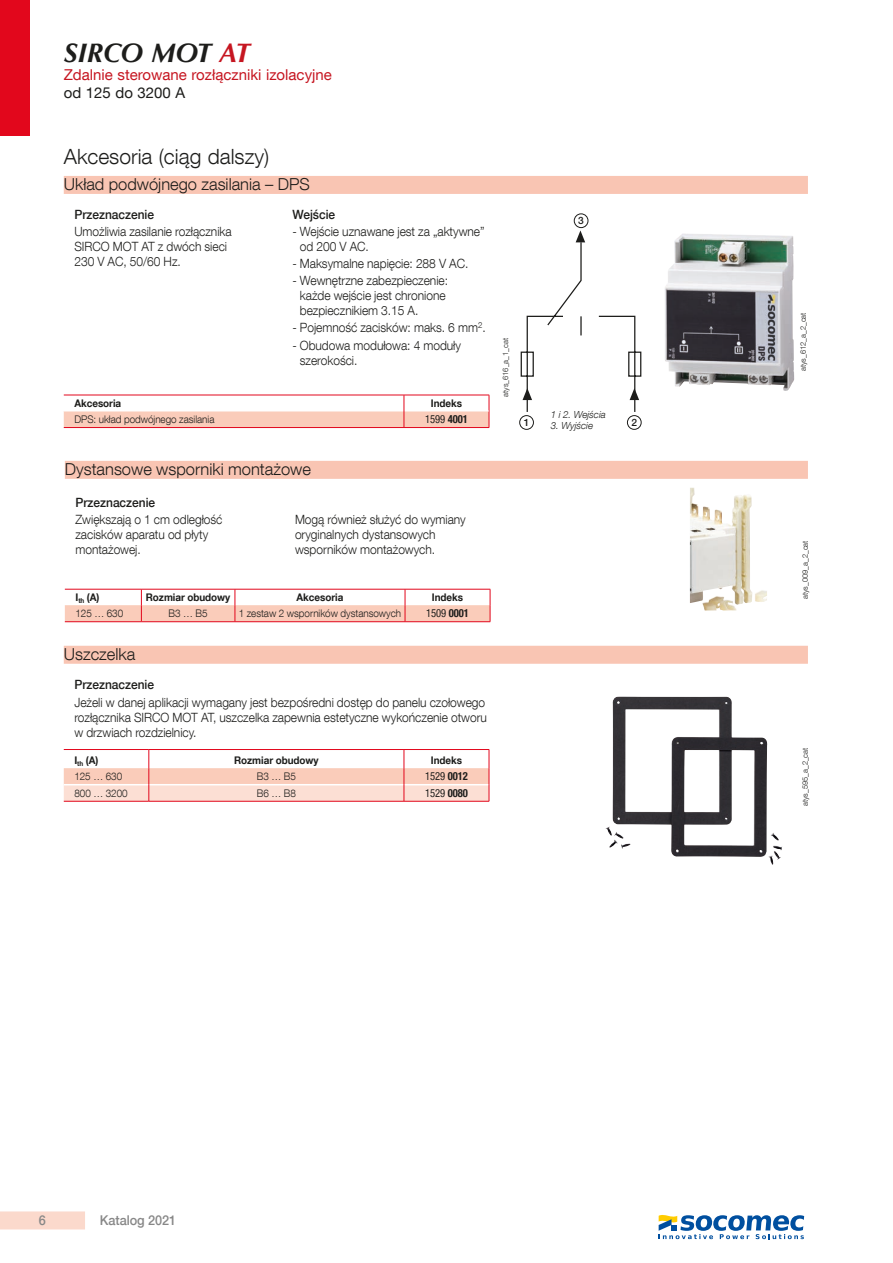
<style>
.page{position:relative;width:893px;height:1263px;background:#fff}
.page>*{position:absolute;margin:0;border:0;box-sizing:border-box;transform-origin:0 0}
.t1{font:italic 700 27px "Optima LT Std";color:#1d1d1b}
.t2{font:300 21px "Helvetica Neue LT Com";color:#1d1d1b}
.t3{font:300 16.5px "Helvetica Neue LT Com";color:#1d1d1b}
.t4{font:15px "Helvetica Neue LT Com";color:#c61621}
.t5{font:15px "Helvetica Neue LT Com";color:#1d1d1b}
.t6{font:500 13.5px "Helvetica Neue LT Com";letter-spacing:-.005em;color:#878787;scale:.94 1}
.t7{font:300 12.75px/15px "Helvetica Neue LT Com";letter-spacing:-.005em;color:#1d1d1b;scale:.94 1}
.t8{font:500 12.75px "Helvetica Neue LT Com";letter-spacing:-.005em;color:#1d1d1b;scale:.94 1}
.t9{font:condensed 11.25px "Helvetica Neue LT Com";color:#1d1d1b;scale:.94 1}
.t10{font:300 10.5px "Helvetica Neue LT Com";letter-spacing:-.005em;color:#1d1d1b;scale:.94 1}
.t11{font:700 10.5px "Helvetica Neue LT Com";letter-spacing:-.005em;color:#1d1d1b;scale:.94 1}
.t12{font:500 10.05px "Helvetica Neue";color:#1d1d1b}
.t13{font:italic 300 9.75px "Helvetica Neue LT Com";color:#1d1d1b}
.t14{font:300 7.5px "Helvetica Neue LT Com";color:#1d1d1b}
.s1{color:#c61621}
.s2{font-weight:700}
</style>
<div class="page">
<div style="left:0;top:1211px;width:85px;height:18px;background:#fbd9cc"></div>
<div style="left:0;top:0;width:30px;height:136px;background:#e2071c"></div>
<div style="left:65px;top:461px;width:743px;height:18px;background:#f9c5b3"></div>
<img style="left:690px;top:488px;width:77px;height:122px">
<svg style="left:65px;top:589px;width:426px;height:33px"></svg>
<hr style="left:65px;top:621px;width:76px;height:1px;background:#e2071c">
<hr style="left:141px;top:621px;width:94px;height:1px;background:#e2071c">
<hr style="left:235px;top:621px;width:170px;height:1px;background:#e2071c">
<hr style="left:405px;top:621px;width:85px;height:1px;background:#e2071c">
<div style="left:64px;top:646px;width:744px;height:18px;background:#f9c5b3"></div>
<img style="left:605px;top:696px;width:174px;height:161px">
<hr style="left:64px;top:749px;width:85px;height:1px;background:#e2071c">
<hr style="left:149px;top:749px;width:255px;height:1px;background:#e2071c">
<hr style="left:404px;top:749px;width:85px;height:1px;background:#e2071c">
<svg style="left:64px;top:750px;width:426px;height:51px"></svg>
<hr style="left:64px;top:801px;width:85px;height:1px;background:#e2071c">
<hr style="left:149px;top:801px;width:255px;height:1px;background:#e2071c">
<hr style="left:404px;top:801px;width:85px;height:1px;background:#e2071c">
<div style="left:64px;top:176px;width:744px;height:18px;background:#f9c5b3"></div>
<img style="left:665px;top:233px;width:129px;height:158px">
<svg style="left:519px;top:213px;width:123px;height:217px"></svg>
<svg style="left:64px;top:395px;width:426px;height:32px"></svg>
<hr style="left:64px;top:427px;width:340px;height:1px;background:#e2071c">
<hr style="left:404px;top:427px;width:85px;height:1px;background:#e2071c">
<svg style="left:659px;top:1215px;width:145px;height:24px"></svg>
<h1 class="t1" style="left:64px;top:37px;width:188px">SIRCO MOT <span class="s1">AT</span></h1>
<p class="t4" style="left:64px;top:66px;width:270px">Zdalnie sterowane rozłączniki izolacyjne</p>
<p class="t5" style="left:64px;top:84px;width:123px">od 125 do 3200 A</p>
<h2 class="t2" style="left:64px;top:144px;width:207px">Akcesoria (ciąg dalszy)</h2>
<p class="t3" style="left:64px;top:174px;width:248px">Układ podwójnego zasilania – DPS</p>
<p class="t8" style="left:74px;top:207px;width:86px">Przeznaczenie</p>
<p class="t7" style="left:74px;top:224px;width:169px">Umożliwia zasilanie rozłącznika<br>SIRCO MOT AT z dwóch sieci<br>230 V AC, 50/60 Hz.</p>
<p class="t8" style="left:292px;top:207px;width:47px">Wejście</p>
<p class="t7" style="left:300px;top:224px;width:198px;text-indent:-8px">- Wejście uznawane jest za „aktywne” od 200 V AC.</p>
<p class="t7" style="left:292px;top:256px;width:189px">- Maksymalne napięcie: 288 V AC.</p>
<p class="t7" style="left:300px;top:273px;width:159px;text-indent:-8px">- Wewnętrzne zabezpieczenie: każde wejście jest chronione bezpiecznikiem 3.15 A.</p>
<p class="t7" style="left:292px;top:320px;width:207px">- Pojemność zacisków: maks. 6 mm<sup>2</sup>.</p>
<p class="t7" style="left:300px;top:337px;width:173px;text-indent:-8px">- Obudowa modułowa: 4 moduły szerokości.</p>
<p class="t11" style="left:74px;top:396px;width:51px">Akcesoria</p>
<p class="t11" style="left:431px;top:396px;width:35px">Indeks</p>
<p class="t10" style="left:74px;top:413px;width:150px">DPS: układ podwójnego zasilania</p>
<p class="t9" style="left:425px;top:413px;width:47px">1599 <span class="s2">4001</span></p>
<p class="t3" style="left:65px;top:459px;width:248px">Dystansowe wsporniki montażowe</p>
<p class="t8" style="left:75px;top:494px;width:86px">Przeznaczenie</p>
<p class="t7" style="left:75px;top:511px;width:158px">Zwiększają o 1 cm odległość zacisków aparatu od płyty montażowej.</p>
<p class="t7" style="left:295px;top:511px;width:183px">Mogą również służyć do wymiany oryginalnych dystansowych wsporników montażowych.</p>
<p class="t11" style="left:75px;top:590px;width:27px">I<sub>th</sub> (A)</p>
<p class="t11" style="left:146px;top:590px;width:91px">Rozmiar obudowy</p>
<p class="t11" style="left:296px;top:590px;width:51px">Akcesoria</p>
<p class="t11" style="left:432px;top:590px;width:35px">Indeks</p>
<p class="t10" style="left:75px;top:607px;width:52px">125 … 630</p>
<p class="t10" style="left:169px;top:607px;width:43px">B3 … B5</p>
<p class="t10" style="left:239px;top:607px;width:174px">1 zestaw 2 wsporników dystansowych</p>
<p class="t9" style="left:426px;top:607px;width:47px">1509 <span class="s2">0001</span></p>
<p class="t3" style="left:64px;top:644px;width:73px">Uszczelka</p>
<p class="t8" style="left:74px;top:677px;width:86px">Przeznaczenie</p>
<p class="t7" style="left:74px;top:694px;width:440px">Jeżeli w danej aplikacji wymagany jest bezpośredni dostęp do panelu czołowego rozłącznika SIRCO MOT AT, uszczelka zapewnia estetyczne wykończenie otworu w drzwiach rozdzielnicy.</p>
<p class="t11" style="left:74px;top:753px;width:27px">I<sub>th</sub> (A)</p>
<p class="t11" style="left:234px;top:753px;width:91px">Rozmiar obudowy</p>
<p class="t11" style="left:431px;top:753px;width:35px">Indeks</p>
<p class="t10" style="left:74px;top:770px;width:52px">125 … 630</p>
<p class="t10" style="left:257px;top:770px;width:43px">B3 … B5</p>
<p class="t9" style="left:425px;top:770px;width:47px">1529 <span class="s2">0012</span></p>
<p class="t10" style="left:74px;top:786px;width:58px">800 … 3200</p>
<p class="t10" style="left:257px;top:786px;width:43px">B6 … B8</p>
<p class="t9" style="left:425px;top:786px;width:47px">1529 <span class="s2">0080</span></p>
<p class="t12" style="left:578px;top:214px;width:7px">3</p>
<p class="t14" style="left:501px;top:397px;width:60px;rotate:-90deg">atys_616_a_1_cat</p>
<p class="t13" style="left:551px;top:408px;width:57px">1 i 2. Wejścia</p>
<p class="t13" style="left:551px;top:420px;width:44px">3. Wyjście</p>
<p class="t12" style="left:524px;top:416px;width:7px">1</p>
<p class="t12" style="left:631px;top:416px;width:7px">2</p>
<p class="t14" style="left:798px;top:371px;width:60px;rotate:-90deg">atys_612_a_2_cat</p>
<p class="t14" style="left:801px;top:599px;width:60px;rotate:-90deg">atys_009_a_2_cat</p>
<p class="t14" style="left:801px;top:806px;width:60px;rotate:-90deg">atys_595_a_2_cat</p>
<p class="t6" style="left:39px;top:1212px;width:9px">6</p>
<p class="t6" style="left:100px;top:1212px;width:83px">Katalog 2021</p>
</div>
